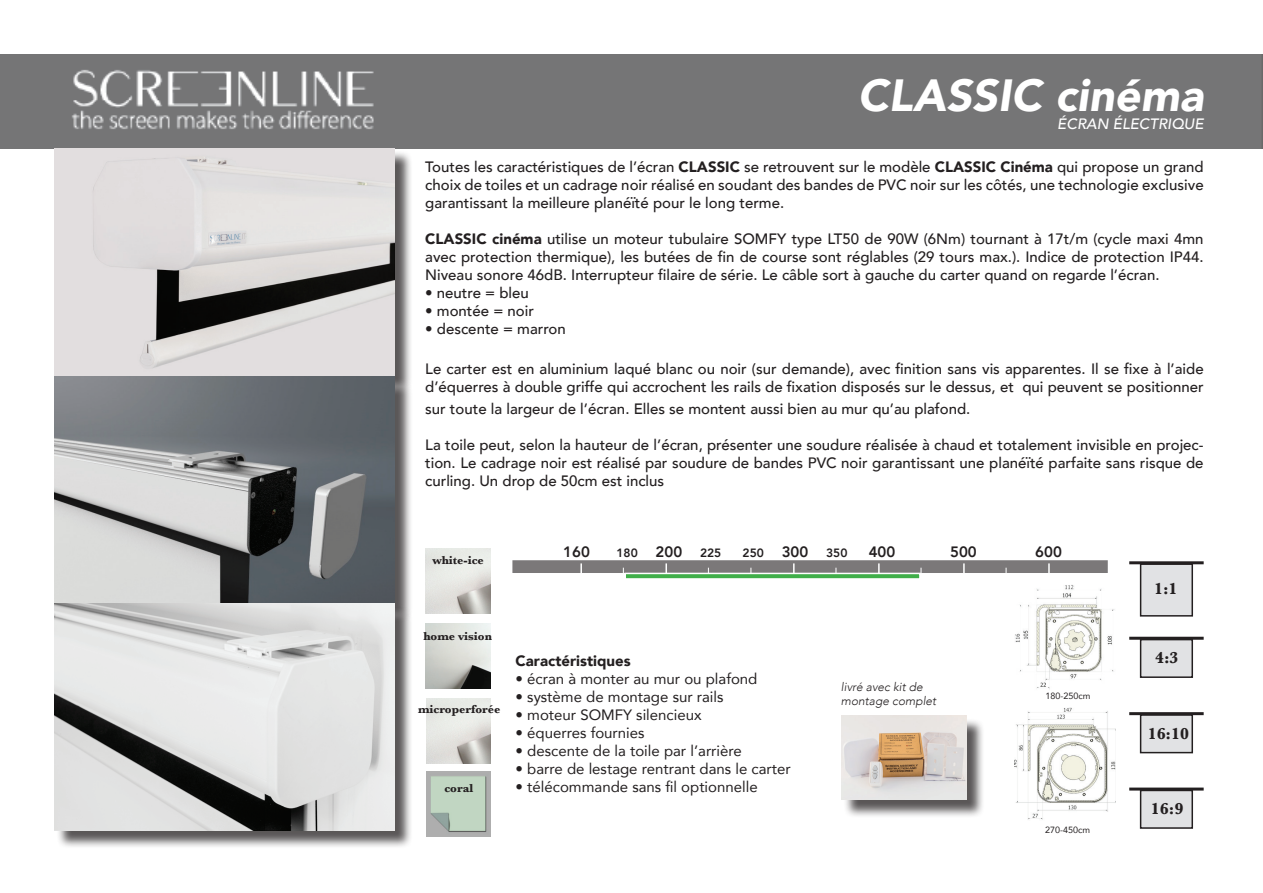
<style>
.page{position:relative;width:1263px;height:893px;background:#fff}
.page>*{position:absolute;margin:0;border:0;box-sizing:border-box;transform-origin:0 0}
.t1{font:italic 900 45px "Avenir";color:#fff}
.t2{font:700 16.5px "Baskerville";color:#231f20}
.t3{font:500 15px/18px "Avenir";color:#231f20;text-align:justify}
.t4{font:15px "Avenir";color:#231f20}
.t5{font:900 15px "Avenir";color:#231f20}
.t6{font:italic 500 15px "Avenir";color:#fff}
.t7{font:800 15px "Avenir";color:#231f20}
.t8{font:700 12px "Baskerville";color:#231f20}
.t9{font:italic 300 12px/14.4px "Avenir";color:#231f20}
.t10{font:800 12px "Avenir";color:#231f20}
.t11{font:9px "Avenir";color:#231f20}
.s1{font-weight:900}
.s2{font-size:15px}
</style>
<div class="page">
<div style="left:0;top:54px;width:1263px;height:94px;background:#757576"></div>
<div style="left:56px;top:150px;width:357px;height:244px;background:#231f20;opacity:.75"></div>
<img style="left:54px;top:148px;width:340px;height:227px">
<div style="left:56px;top:379px;width:357px;height:244px;background:#231f20;opacity:.75"></div>
<img style="left:54px;top:377px;width:340px;height:453px">
<div style="left:56px;top:606px;width:357px;height:242px;background:#231f20;opacity:.75"></div>
<hr style="left:1129px;top:561px;width:75px;height:3px;background:#231f20">
<div style="left:1140px;top:564px;width:52px;height:52px;background:#e1e2e4"></div>
<div style="left:1140px;top:563px;width:53px;height:54px;border:2px solid #231f20"></div>
<hr style="left:1129px;top:637px;width:75px;height:3px;background:#231f20">
<div style="left:1140px;top:640px;width:52px;height:37px;background:#e1e2e4"></div>
<div style="left:1140px;top:639px;width:53px;height:39px;border:2px solid #231f20"></div>
<hr style="left:1129px;top:788px;width:75px;height:3px;background:#231f20">
<div style="left:1140px;top:790px;width:52px;height:38px;background:#e1e2e4"></div>
<div style="left:1140px;top:790px;width:53px;height:39px;border:2px solid #231f20"></div>
<hr style="left:1129px;top:712px;width:75px;height:3px;background:#231f20">
<div style="left:1140px;top:715px;width:52px;height:38px;background:#e1e2e4"></div>
<div style="left:1140px;top:714px;width:53px;height:39px;border:2px solid #231f20"></div>
<img style="left:425px;top:549px;width:65px;height:64px">
<img style="left:425px;top:624px;width:65px;height:65px">
<img style="left:426px;top:772px;width:64px;height:64px">
<div style="left:513px;top:561px;width:594px;height:11px;background:#7b7879"></div>
<svg style="left:580px;top:563px;width:2px;height:10px"></svg>
<svg style="left:665px;top:563px;width:2px;height:10px"></svg>
<svg style="left:878px;top:563px;width:2px;height:10px"></svg>
<svg style="left:963px;top:563px;width:2px;height:10px"></svg>
<svg style="left:1048px;top:563px;width:2px;height:10px"></svg>
<svg style="left:626px;top:574px;width:294px;height:5px"></svg>
<div style="left:843px;top:718px;width:142px;height:100px;background:#231f20;opacity:.75"></div>
<img style="left:841px;top:716px;width:125px;height:83px">
<img style="left:1015px;top:585px;width:100px;height:105px">
<img style="left:1015px;top:707px;width:100px;height:113px">
<img style="left:426px;top:698px;width:64px;height:65px">
<h1 class="t1" style="left:858px;top:58px;width:347px">CLASSIC cinéma</h1>
<p class="t6" style="left:1057px;top:115px;width:148px">ÉCRAN ÉLECTRIQUE</p>
<p class="t3" style="left:425px;top:157px;width:780px">Toutes les caractéristiques de l’écran <span class="s1">CLASSIC</span> se retrouvent sur le modèle <span class="s1">CLASSIC Cinéma</span> qui propose un grand choix de toiles et un cadrage noir réalisé en soudant des bandes de PVC noir sur les côtés, une technologie exclusive garantissant la meilleure planéïté pour le long terme.</p>
<p class="t3" style="left:425px;top:229px;width:780px"><span class="s1">CLASSIC cinéma</span> utilise un moteur tubulaire SOMFY type LT50 de 90W (6Nm) tournant à 17t/m (cycle maxi 4mn avec protection thermique), les butées de fin de course sont réglables (29 tours max.). Indice de protection IP44.<br>Niveau sonore 46dB. Interrupteur filaire de série. Le câble sort à gauche du carter quand on regarde l’écran.</p>
<p class="t3" style="left:425px;top:283px;width:105px">• neutre = bleu</p>
<p class="t3" style="left:425px;top:301px;width:110px">• montée = noir</p>
<p class="t3" style="left:425px;top:319px;width:142px">• descente = marron</p>
<p class="t3" style="left:425px;top:359px;width:780px">Le carter est en aluminium laqué blanc ou noir (sur demande), avec finition sans vis apparentes. Il se fixe à l’aide d’équerres à double griffe qui accrochent les rails de fixation disposés sur le dessus, et qui peuvent se positionner</p>
<p class="t3" style="left:425px;top:398px;width:547px">sur toute la largeur de l’écran. Elles se montent aussi bien au mur qu’au plafond.</p>
<p class="t3" style="left:425px;top:434px;width:780px">La toile peut, selon la hauteur de l’écran, présenter une soudure réalisée à chaud et totalement invisible en projec&shy;tion. Le cadrage noir est réalisé par soudure de bandes PVC noir garantissant une planéïté parfaite sans risque de curling. Un drop de 50cm est inclus</p>
<p class="t8" style="left:432px;top:552px;width:53px">white-ice</p>
<p class="t7" style="left:563px;top:540px;width:28px">160</p>
<p class="t10" style="left:616px;top:543px;width:106px">180 <span class="s2">200</span> 225</p>
<p class="t10" style="left:743px;top:543px;width:106px">250 <span class="s2">300</span> 350</p>
<p class="t7" style="left:869px;top:540px;width:28px">400</p>
<p class="t7" style="left:950px;top:540px;width:28px">500</p>
<p class="t7" style="left:1035px;top:540px;width:28px">600</p>
<p class="t8" style="left:423px;top:627px;width:70px">home vision</p>
<p class="t8" style="left:418px;top:701px;width:84px">microperforée</p>
<p class="t8" style="left:444px;top:780px;width:30px">coral</p>
<p class="t5" style="left:516px;top:647px;width:117px">Caractéristiques</p>
<p class="t4" style="left:516px;top:666px;width:243px">• écran à monter au mur ou plafond</p>
<p class="t4" style="left:516px;top:684px;width:209px">• système de montage sur rails</p>
<p class="t4" style="left:516px;top:702px;width:187px">• moteur SOMFY silencieux</p>
<p class="t4" style="left:516px;top:720px;width:130px">• équerres fournies</p>
<p class="t4" style="left:516px;top:738px;width:228px">• descente de la toile par l’arrière</p>
<p class="t4" style="left:516px;top:756px;width:277px">• barre de lestage rentrant dans le carter</p>
<p class="t4" style="left:516px;top:774px;width:244px">• télécommande sans fil optionnelle</p>
<p class="t9" style="left:841px;top:679px;width:97px">livré avec kit de montage complet</p>
<p class="t11" style="left:1045px;top:689px;width:47px">180-250cm</p>
<p class="t11" style="left:1045px;top:823px;width:47px">270-450cm</p>
<p class="t2" style="left:1154px;top:577px;width:25px">1:1</p>
<p class="t2" style="left:1155px;top:646px;width:25px">4:3</p>
<p class="t2" style="left:1148px;top:722px;width:43px">16:10</p>
<p class="t2" style="left:1151px;top:797px;width:34px">16:9</p>
</div>
